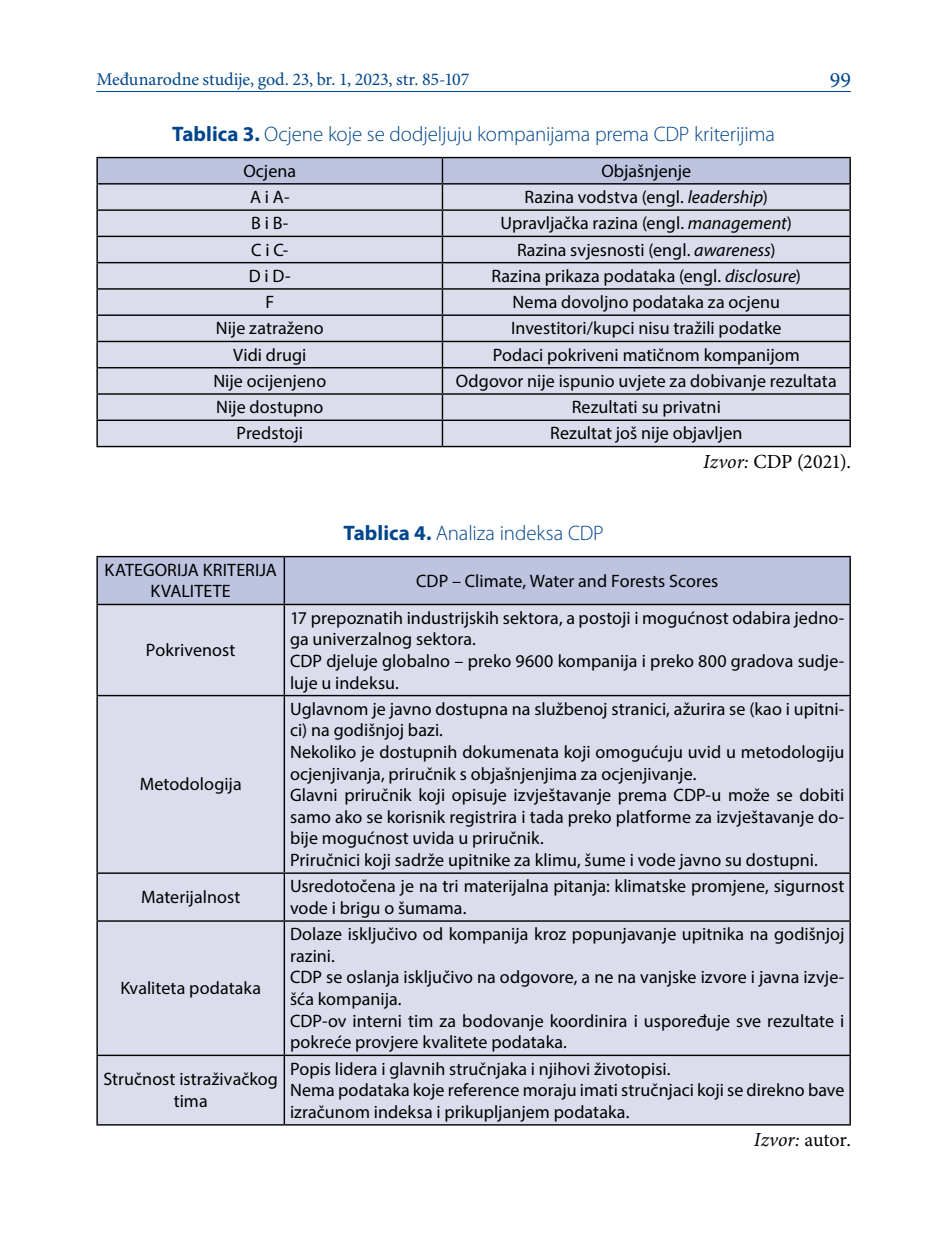
<style>
.page{position:relative;width:936px;height:1248px;background:#fff}
.page>*{position:absolute;margin:0;border:0;box-sizing:border-box;transform-origin:0 0}
.t1{font:22px "Minion Diamant";color:#00458b}
._0leg{font:300 21px "Myriad Pro";letter-spacing:-.005em;color:#00458b}
._0izvor{font:20px "Minion Diamant";color:#000}
._0izvor-2{font:italic 20px "Minion Diamant";letter-spacing:.005em;color:#000}
._0tablica{font:18px/21.6px "Myriad Pro";letter-spacing:.005em;color:#000}
.t2{font:18px "Minion Diamant";letter-spacing:-.01em;color:#00458b}
.s1{font-weight:700}
.s2{font-style:italic}
.s3{font-style:normal}
</style>
<div class="page">
<hr style="left:96px;top:91px;width:754px;height:1px;background:#00458b">
<hr style="left:96px;top:183px;width:346px;height:1px;background:#000">
<hr style="left:96px;top:209px;width:346px;height:2px;background:#000">
<hr style="left:96px;top:236px;width:346px;height:1px;background:#000">
<hr style="left:96px;top:262px;width:346px;height:1px;background:#000">
<hr style="left:96px;top:288px;width:346px;height:1px;background:#000">
<hr style="left:96px;top:314px;width:346px;height:2px;background:#000">
<hr style="left:96px;top:341px;width:346px;height:1px;background:#000">
<hr style="left:96px;top:367px;width:346px;height:1px;background:#000">
<hr style="left:96px;top:393px;width:346px;height:1px;background:#000">
<hr style="left:96px;top:419px;width:346px;height:2px;background:#000">
<hr style="left:96px;top:157px;width:346px;height:1px;background:#000">
<hr style="left:96px;top:158px;width:2px;height:25px;background:#000">
<hr style="left:96px;top:184px;width:2px;height:25px;background:#000">
<hr style="left:96px;top:211px;width:2px;height:25px;background:#000">
<hr style="left:96px;top:237px;width:2px;height:25px;background:#000">
<hr style="left:96px;top:263px;width:2px;height:25px;background:#000">
<hr style="left:96px;top:289px;width:2px;height:25px;background:#000">
<hr style="left:96px;top:316px;width:2px;height:25px;background:#000">
<hr style="left:96px;top:342px;width:2px;height:25px;background:#000">
<hr style="left:96px;top:368px;width:2px;height:25px;background:#000">
<hr style="left:96px;top:394px;width:2px;height:25px;background:#000">
<hr style="left:96px;top:421px;width:2px;height:25px;background:#000">
<svg style="left:97px;top:157px;width:753px;height:289px;background:#cbcddc"></svg>
<hr style="left:96px;top:446px;width:346px;height:1px;background:#000">
<hr style="left:442px;top:446px;width:408px;height:1px;background:#000">
<div style="left:98px;top:557px;width:751px;height:46px;background:#bec4df"></div>
<div style="left:98px;top:605px;width:751px;height:518px;background:#dbddec"></div>
<hr style="left:283px;top:557px;width:2px;height:46px;background:#000">
<hr style="left:96px;top:603px;width:188px;height:2px;background:#000">
<hr style="left:284px;top:603px;width:566px;height:2px;background:#000">
<hr style="left:283px;top:605px;width:2px;height:89px;background:#000">
<hr style="left:96px;top:694px;width:188px;height:2px;background:#000">
<hr style="left:284px;top:694px;width:566px;height:2px;background:#000">
<hr style="left:283px;top:696px;width:2px;height:176px;background:#000">
<hr style="left:96px;top:872px;width:188px;height:1px;background:#000">
<hr style="left:284px;top:872px;width:566px;height:1px;background:#000">
<hr style="left:283px;top:873px;width:2px;height:47px;background:#000">
<hr style="left:96px;top:920px;width:188px;height:1px;background:#000">
<hr style="left:284px;top:920px;width:566px;height:1px;background:#000">
<hr style="left:283px;top:921px;width:2px;height:133px;background:#000">
<hr style="left:96px;top:1054px;width:188px;height:1px;background:#000">
<hr style="left:284px;top:1054px;width:566px;height:1px;background:#000">
<hr style="left:283px;top:1055px;width:2px;height:68px;background:#000">
<hr style="left:96px;top:556px;width:188px;height:1px;background:#000">
<hr style="left:96px;top:557px;width:2px;height:46px;background:#000">
<hr style="left:284px;top:556px;width:566px;height:1px;background:#000">
<hr style="left:849px;top:557px;width:1px;height:46px;background:#000">
<hr style="left:96px;top:605px;width:2px;height:89px;background:#000">
<hr style="left:849px;top:605px;width:1px;height:89px;background:#000">
<hr style="left:96px;top:696px;width:2px;height:176px;background:#000">
<hr style="left:849px;top:696px;width:1px;height:176px;background:#000">
<hr style="left:96px;top:873px;width:2px;height:47px;background:#000">
<hr style="left:849px;top:873px;width:1px;height:47px;background:#000">
<hr style="left:96px;top:921px;width:2px;height:133px;background:#000">
<hr style="left:849px;top:921px;width:1px;height:133px;background:#000">
<hr style="left:96px;top:1055px;width:2px;height:68px;background:#000">
<hr style="left:849px;top:1055px;width:1px;height:68px;background:#000">
<hr style="left:96px;top:1123px;width:188px;height:2px;background:#000">
<hr style="left:284px;top:1123px;width:566px;height:2px;background:#000">
<p class="t2" style="left:96px;top:67px;width:374px">Međunarodne studije, god. 23, br. 1, 2023, str. 85-107</p>
<p class="t1" style="left:829px;top:65px;width:22px">99</p>
<p class="_0leg" style="left:172px;top:121px;width:604px"><span class="s1">Tablica 3.</span> Ocjene koje se dodjeljuju kompanijama prema CDP kriterijima</p>
<p class="_0tablica" style="left:243px;top:160px;width:54px">Ocjena</p>
<p class="_0tablica" style="left:601px;top:160px;width:91px">Objašnjenje</p>
<p class="_0tablica" style="left:250px;top:186px;width:41px">A i A-</p>
<p class="_0tablica" style="left:524px;top:186px;width:245px">Razina vodstva (engl. <span class="s2">leadership</span>)</p>
<p class="_0tablica" style="left:251px;top:212px;width:39px">B i B-</p>
<p class="_0tablica" style="left:500px;top:212px;width:293px">Upravljačka razina (engl. <span class="s2">management</span>)</p>
<p class="_0tablica" style="left:251px;top:238px;width:39px">C i C-</p>
<p class="_0tablica" style="left:517px;top:238px;width:260px">Razina svjesnosti (engl. <span class="s2">awareness</span>)</p>
<p class="_0tablica" style="left:249px;top:265px;width:44px">D i D-</p>
<p class="_0tablica" style="left:491px;top:265px;width:311px">Razina prikaza podataka (engl. <span class="s2">disclosure</span>)</p>
<p class="_0tablica" style="left:265px;top:291px;width:10px">F</p>
<p class="_0tablica" style="left:512px;top:291px;width:269px">Nema dovoljno podataka za ocjenu</p>
<p class="_0tablica" style="left:216px;top:317px;width:109px">Nije zatraženo</p>
<p class="_0tablica" style="left:511px;top:317px;width:272px">Investitori/kupci nisu tražili podatke</p>
<p class="_0tablica" style="left:233px;top:343px;width:75px">Vidi drugi</p>
<p class="_0tablica" style="left:492px;top:343px;width:308px">Podaci pokriveni matičnom kompanijom</p>
<p class="_0tablica" style="left:213px;top:370px;width:114px">Nije ocijenjeno</p>
<p class="_0tablica" style="left:456px;top:370px;width:382px">Odgovor nije ispunio uvjete za dobivanje rezultata</p>
<p class="_0tablica" style="left:216px;top:396px;width:109px">Nije dostupno</p>
<p class="_0tablica" style="left:571px;top:396px;width:151px">Rezultati su privatni</p>
<p class="_0tablica" style="left:236px;top:422px;width:68px">Predstoji</p>
<p class="_0tablica" style="left:550px;top:422px;width:194px">Rezultat još nije objavljen</p>
<p class="_0izvor" style="left:703px;top:447px;width:149px"><span class="s2">Izvor:</span> CDP (2021).</p>
<p class="_0leg" style="left:343px;top:520px;width:262px"><span class="s1">Tablica 4.</span> Analiza indeksa CDP</p>
<p class="_0tablica" style="left:105px;top:558px;width:174px;text-align:center">KATEGORIJA KRITERIJA<br>KVALITETE</p>
<p class="_0tablica" style="left:416px;top:569px;width:303px">CDP – Climate, Water and Forests Scores</p>
<p class="_0tablica" style="left:146px;top:639px;width:91px">Pokrivenost</p>
<p class="_0tablica" style="left:140px;top:773px;width:103px">Metodologija</p>
<p class="_0tablica" style="left:290px;top:606px;width:556px">17 prepoznatih industrijskih sektora, a postoji i mogućnost odabira jedno&shy;ga univerzalnog sektora.</p>
<p class="_0tablica" style="left:290px;top:649px;width:556px">CDP djeluje globalno – preko 9600 kompanija i preko 800 gradova sudje&shy;luje u indeksu.</p>
<p class="_0tablica" style="left:290px;top:697px;width:556px">Uglavnom je javno dostupna na službenoj stranici, ažurira se (kao i upitni&shy;ci) na godišnjoj bazi.</p>
<p class="_0tablica" style="left:290px;top:740px;width:556px">Nekoliko je dostupnih dokumenata koji omogućuju uvid u metodologiju ocjenjivanja, priručnik s objašnjenjima za ocjenjivanje.</p>
<p class="_0tablica" style="left:290px;top:784px;width:556px;text-align:justify">Glavni priručnik koji opisuje izvještavanje prema CDP-u može se dobiti samo ako se korisnik registrira i tada preko platforme za izvještavanje do&shy;bije mogućnost uvida u priručnik.</p>
<p class="_0tablica" style="left:290px;top:848px;width:529px">Priručnici koji sadrže upitnike za klimu, šume i vode javno su dostupni.</p>
<p class="_0tablica" style="left:141px;top:885px;width:101px">Materijalnost</p>
<p class="_0tablica" style="left:290px;top:875px;width:556px">Usredotočena je na tri materijalna pitanja: klimatske promjene, sigurnost vode i brigu o šumama.</p>
<p class="_0tablica" style="left:120px;top:977px;width:142px">Kvaliteta podataka</p>
<p class="_0tablica" style="left:103px;top:1068px;width:176px;text-align:center">Stručnost istraživačkog tima</p>
<p class="_0tablica" style="left:290px;top:923px;width:556px">Dolaze isključivo od kompanija kroz popunjavanje upitnika na godišnjoj razini.</p>
<p class="_0tablica" style="left:290px;top:966px;width:556px">CDP se oslanja isključivo na odgovore, a ne na vanjske izvore i javna izvje&shy;šća kompanija.</p>
<p class="_0tablica" style="left:290px;top:1009px;width:556px">CDP-ov interni tim za bodovanje koordinira i uspoređuje sve rezultate i pokreće provjere kvalitete podataka.</p>
<p class="_0tablica" style="left:290px;top:1057px;width:382px">Popis lidera i glavnih stručnjaka i njihovi životopisi.</p>
<p class="_0tablica" style="left:290px;top:1078px;width:556px">Nema podataka koje reference moraju imati stručnjaci koji se direkno bave izračunom indeksa i prikupljanjem podataka.</p>
<p class="_0izvor-2" style="left:753px;top:1125px;width:98px">Izvor: <span class="s3">autor.</span></p>
</div>
